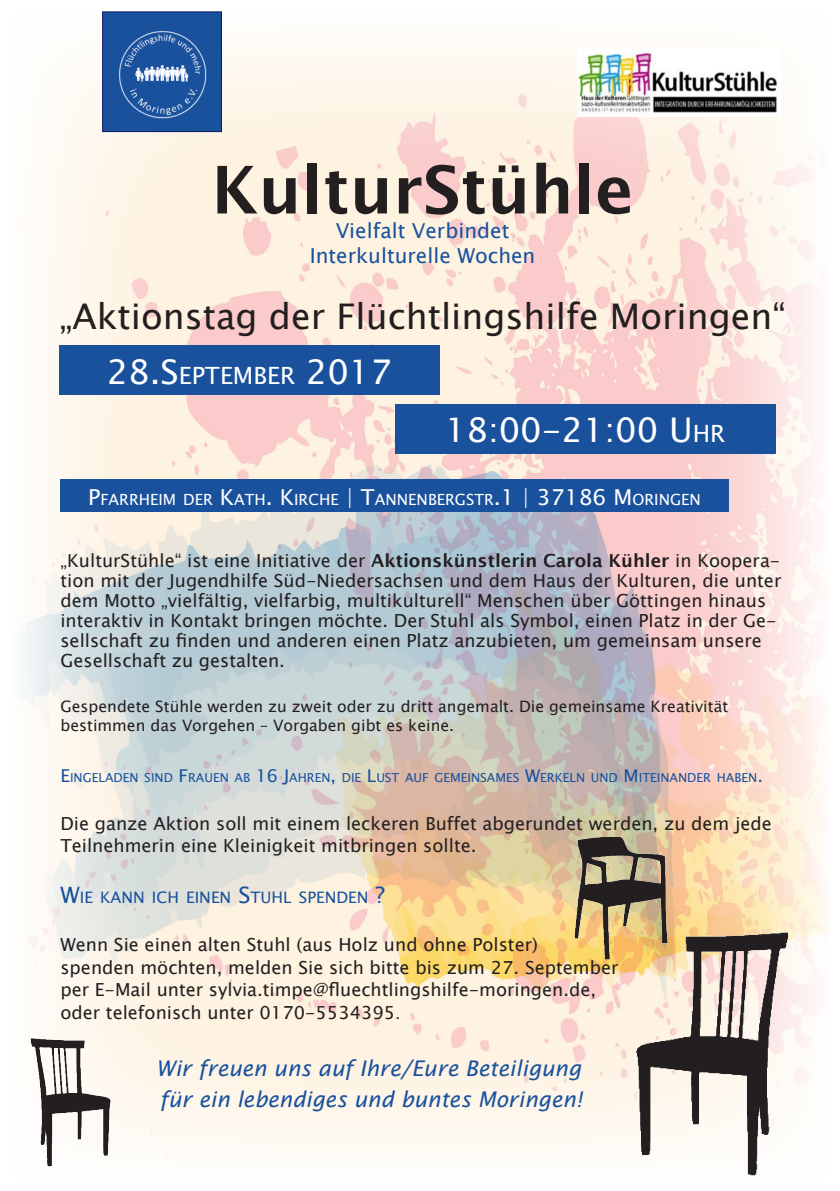
<style>
.page{position:relative;width:840px;height:1191px;background:#fff}
.page>*{position:absolute;margin:0;border:0;box-sizing:border-box;transform-origin:0 0}
.t1{font:600 65.8px "Lucida Sans";color:#231f20}
.t2{font:35.4px "Lucida Sans Unicode";color:#231f20}
.t3{font:34px "Lucida Sans Unicode";color:#fff}
.t4{font:italic 21.6px/31.4px "Lucida Sans";color:#19519d}
.t5{font:20.6px/24.8px "Lucida Sans Unicode";color:#19519d;text-align:center}
.t6{font:18px/20px "Lucida Sans Unicode";color:#231f20}
.t7{font:15.8px/19.6px "Lucida Sans Unicode";color:#231f20}
.t8{font:15.8px "Lucida Sans Unicode";color:#19519d}
.t9{font:15.4px "Lucida Sans Unicode";color:#fff}
.t10{font:12.4px "Lucida Sans Unicode";color:#19519d}
.s1{font-size:23.8px}
.s2{font-size:22px}
.s3{font-family:"Lucida Sans";font-weight:600}
.s4{font-size:17.6px}
.s5{font-size:22.6px}
.s6{font-size:14.8px}
</style>
<div class="page">
<img style="left:23px;top:46px;width:804px;height:1113px">
<div style="left:59px;top:345px;width:380px;height:50px;background:#19519d"></div>
<div style="left:102px;top:11px;width:120px;height:121px;background:#19519d;border:1px solid #101765"></div>
<img style="left:119px;top:31px;width:88px;height:88px">
<div style="left:394px;top:404px;width:381px;height:50px;background:#19519d"></div>
<img style="left:593px;top:913px;width:234px;height:263px">
<img style="left:559px;top:824px;width:133px;height:148px">
<img style="left:23px;top:1028px;width:110px;height:139px">
<img style="left:576px;top:47px;width:204px;height:69px">
<div style="left:60px;top:480px;width:668px;height:32px;background:#19519d"></div>
<h1 class="t1" style="left:211px;top:152px;width:423px">KulturStühle</h1>
<p class="t5" style="left:309px;top:218px;width:227px">Vielfalt Verbindet<br>Interkulturelle Wochen</p>
<h2 class="t2" style="left:59px;top:288px;width:727px">„Aktionstag der Flüchtlingshilfe Moringen“</h2>
<h3 class="t3" style="left:107px;top:345px;width:286px">28.S<span class="s1">EPTEMBER</span> 2017</h3>
<h3 class="t3" style="left:445px;top:403px;width:282px">18:00-21:00 U<span class="s1">HR</span></h3>
<p class="t9" style="left:88px;top:487px;width:614px"><span class="s2">P</span>FARRHEIM DER <span class="s2">K</span>ATH<span class="s2">. K</span>IRCHE <span class="s2">| T</span>ANNENBERGSTR<span class="s2">.1 | 37186 M</span> ORINGEN</p>
<p class="t6" style="left:60px;top:550px;width:722px">„KulturStühle“ ist eine Initiative der <span class="s3">Aktionskünstlerin Carola Kühler</span> in Koopera&shy;tion mit der Jugendhilfe Süd-Niedersachsen und dem Haus der Kulturen, die unter dem Motto „vielfältig, vielfarbig, multikulturell“ Menschen über Göttingen hinaus interaktiv in Kontakt bringen möchte. Der Stuhl als Symbol, einen Platz in der Ge&shy;sellschaft zu finden und anderen einen Platz anzubieten, um gemeinsam unsere Gesellschaft zu gestalten.</p>
<p class="t7" style="left:60px;top:696px;width:669px">Gespendete Stühle werden zu zweit oder zu dritt angemalt. Die gemeinsame Kreativität bestimmen das Vorgehen – Vorgaben gibt es keine.</p>
<p class="t10" style="left:60px;top:768px;width:703px"><span class="s4">E</span>INGELADEN SIND <span class="s4">F</span>RAU EN AB <span class="s4">16 J</span>AHREN<span class="s4">,</span> DIE <span class="s4">L</span>UST AUF GEMEINSAMES <span class="s4">W</span>ERKELN U ND <span class="s4">M</span> ITEINANDER HABEN<span class="s4">.</span></p>
<p class="t6" style="left:60px;top:812px;width:712px;line-height:22px">Die ganze Aktion soll mit einem leckeren Buffet abgerundet werden, zu dem jede<br>Teilnehmerin eine Kleinigkeit mitbringen sollte.</p>
<p class="t8" style="left:60px;top:885px;width:326px"><span class="s5">W</span>IE KANN ICH EINEN <span class="s5">S</span>TU HL SPENDEN <span class="s5">?</span></p>
<p class="t6" style="left:60px;top:933px;width:559px;line-height:22.6px">Wenn Sie einen alten Stuhl (aus Holz und ohne Polster)<br>spenden möchten, melden Sie sich bitte bis zum 27. September per E-Mail unter sylvia.timpe@fluechtlingshilfe-moringen.de, oder telefonisch unter 0170-5534395<span class="s6">.</span></p>
<p class="t4" style="left:156px;top:1052px;width:428px">Wir freuen uns auf Ihre/Eure Beteiligung für ein lebendiges und buntes Moringen!</p>
</div>
